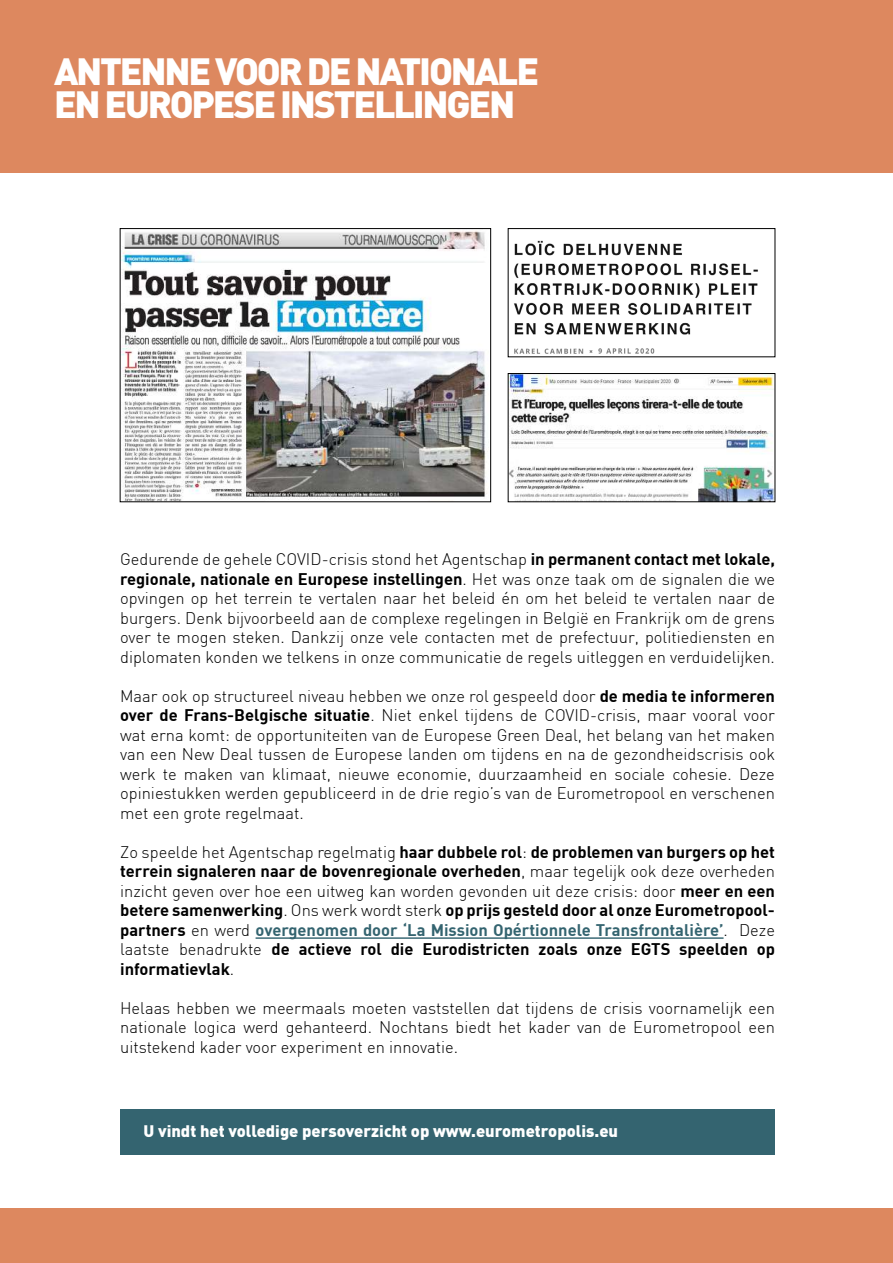
<style>
.page{position:relative;width:893px;height:1263px;background:#fff}
.page>*{position:absolute;margin:0;border:0;box-sizing:border-box;transform-origin:0 0}
.t1{font:900 37.5px/33px "DIN";letter-spacing:-.06em;color:#fff}
.t2{font:300 16.5px/19.5px "DIN";color:#000;text-align:justify}
.t3{font:700 16.5px/19.5px "DIN";color:#000;text-align:justify}
.t4{font:900 16.5px "DIN";color:#fff}
.s1{font-weight:700}
.s2{font-weight:300}
.s3{color:#346470}
</style>
<div class="page">
<div style="left:0;top:0;width:893px;height:172px;background:#dd885f"></div>
<hr style="left:256px;top:937px;width:468px;height:2px;background:#346470">
<img style="left:122px;top:231px;width:367px;height:269px">
<div style="left:120px;top:228px;width:371px;height:274px;border:1px solid #000"></div>
<div style="left:120px;top:1109px;width:655px;height:45px;background:#346470"></div>
<img style="left:514px;top:240px;width:244px;height:114px">
<div style="left:508px;top:228px;width:267px;height:129px;border:1px solid #000"></div>
<img style="left:510px;top:375px;width:263px;height:125px">
<div style="left:508px;top:373px;width:267px;height:129px;border:1px solid #000"></div>
<div style="left:0;top:1209px;width:893px;height:54px;background:#dd885f"></div>
<h1 class="t1" style="left:54px;top:53px;width:487px">ANTENNE VOOR DE NATIONALE<br>EN EUROPESE INSTELLINGEN</h1>
<p class="t2" style="left:120px;top:549px;width:656px">Gedurende de gehele COVID-crisis stond het Agentschap <span class="s1">in permanent contact met lokale, regionale, nationale en Europese instellingen</span>. Het was onze taak om de signalen die we opvingen op het terrein te vertalen naar het beleid én om het beleid te vertalen naar de burgers. Denk bijvoorbeeld aan de complexe regelingen in België en Frankrijk om de grens over te mogen steken. Dankzij onze vele contacten met de prefectuur, politiediensten en diplomaten konden we telkens in onze communicatie de regels uitleggen en verduidelijken.</p>
<p class="t2" style="left:120px;top:686px;width:656px">Maar ook op structureel niveau hebben we onze rol gespeeld door <span class="s1">de media te informeren over de Frans-Belgische situatie</span>. Niet enkel tijdens de COVID-crisis, maar vooral voor wat erna komt: de opportuniteiten van de Europese Green Deal, het belang van het maken van een New Deal tussen de Europese landen om tijdens en na de gezondheidscrisis ook werk te maken van klimaat, nieuwe economie, duurzaamheid en sociale cohesie. Deze opiniestukken werden gepubliceerd in de drie regio’s van de Eurometropool en verschenen met een grote regelmaat.</p>
<p class="t3" style="left:120px;top:841px;width:656px"><span class="s2">Zo speelde het Agentschap regelmatig</span> haar dubbele rol<span class="s2">:</span> de problemen van burgers op het terrein signaleren naar de bovenregionale overheden<span class="s2">, maar tegelijk ook deze overheden inzicht geven over hoe een uitweg kan worden gevonden uit deze crisis: door</span> meer en een betere samenwerking<span class="s2">. Ons werk wordt sterk</span> op prijs gesteld door al onze Eurometropool&shy;partners <span class="s2">en werd</span> <span class="s3">overgenomen door ‘La Mission Opértionnele Transfrontalière’</span><span class="s2">. Deze laatste benadrukte</span> de actieve rol die Eurodistricten zoals onze EGTS speelden op informatievlak<span class="s2">.</span></p>
<p class="t2" style="left:120px;top:998px;width:656px">Helaas hebben we meermaals moeten vaststellen dat tijdens de crisis voornamelijk een nationale logica werd gehanteerd. Nochtans biedt het kader van de Eurometropool een uitstekend kader voor experiment en innovatie.</p>
<p class="t4" style="left:144px;top:1120px;width:476px">U vindt het volledige persoverzicht op www.eurometropolis.eu</p>
</div>
